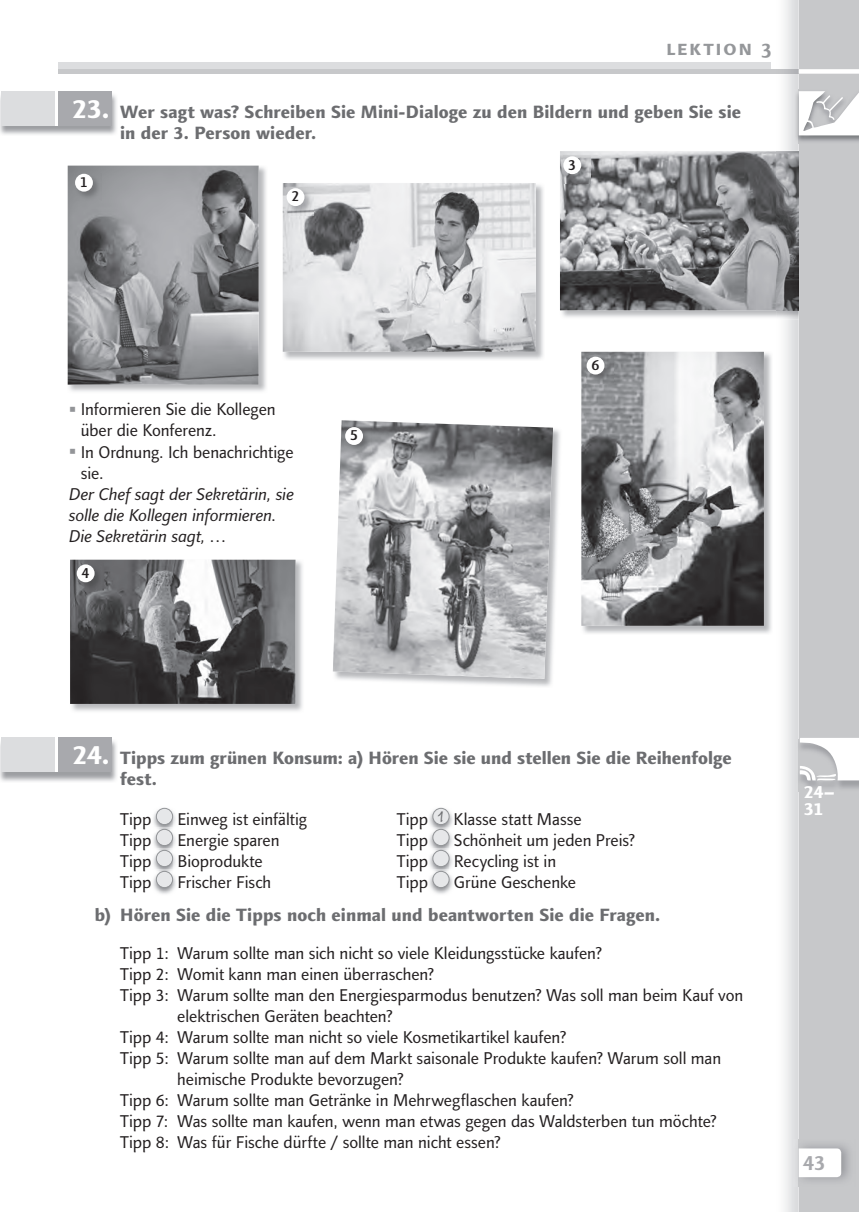
<style>
.page{position:relative;width:859px;height:1212px;background:#fff}
.page>*{position:absolute;margin:0;border:0;box-sizing:border-box;transform-origin:0 0}
.t1{font:700 21px "Finnegan SC";letter-spacing:.1em;color:#95979a}
.t2{font:700 21px "Finnegan";color:#a8a9ad}
.t3{font:18px/21px "Finnegan Extra Bolduj";letter-spacing:.005em;color:#6c6d70}
.t4{font:18px/16.5px "Finnegan Extra Bolduj";color:#fff}
.t5{font:17.25px/21px "Finnegan";letter-spacing:-.005em;color:#231f20}
.t6{font:italic 17.25px/21px "Finnegan";letter-spacing:-.005em;color:#231f20}
.t7{font:500 15px "Finnegan";color:#231f20}
.s1{font-size:27px;color:#fff}
.s2{color:#939598}
</style>
<div class="page">
<div style="left:59px;top:63px;width:712px;height:6px;background:#dcdddf"></div>
<div style="left:59px;top:69px;width:800px;height:5px;background:#c7c8ca"></div>
<img style="left:0;top:94px;width:117px;height:41px">
<div style="left:1px;top:91px;width:111px;height:34px;background:linear-gradient(to bottom,#fff,#fff)"></div>
<div style="left:59px;top:91px;width:53px;height:34px;background:#a8a9ad"></div>
<div style="left:1px;top:91px;width:54px;height:34px;background:#dcdddf"></div>
<img style="left:0;top:741px;width:117px;height:41px">
<div style="left:1px;top:737px;width:111px;height:34px;background:linear-gradient(to bottom,#fff,#fff)"></div>
<div style="left:59px;top:737px;width:53px;height:34px;background:#a8a9ad"></div>
<div style="left:1px;top:737px;width:54px;height:34px;background:#dcdddf"></div>
<img style="left:560px;top:310px;width:216px;height:7px">
<img style="left:560px;top:151px;width:216px;height:159px">
<img style="left:776px;top:0;width:22px;height:1211px">
<img style="left:776px;top:69px;width:22px;height:5px">
<div style="left:798px;top:0;width:61px;height:1211px;background:#c7c8ca"></div>
<div style="left:798px;top:69px;width:61px;height:5px;background:#fff"></div>
<img style="left:793px;top:1138px;width:57px;height:48px">
<svg style="left:798px;top:1148px;width:43px;height:28px"></svg>
<img style="left:153px;top:809px;width:20px;height:18px">
<img style="left:173px;top:813px;width:3px;height:13px">
<div style="left:156px;top:808px;width:17px;height:16px;background:#e6e7e9;border-radius:50%"></div>
<div style="left:156px;top:807px;width:17px;height:17px;border:1px solid #939598;border-radius:50%"></div>
<img style="left:153px;top:833px;width:20px;height:15px">
<img style="left:157px;top:827px;width:15px;height:5px">
<img style="left:173px;top:834px;width:3px;height:13px">
<div style="left:156px;top:829px;width:17px;height:16px;background:#e6e7e9;border-radius:50%"></div>
<div style="left:156px;top:828px;width:17px;height:17px;border:1px solid #939598;border-radius:50%"></div>
<img style="left:153px;top:854px;width:20px;height:15px">
<img style="left:157px;top:848px;width:15px;height:5px">
<img style="left:173px;top:855px;width:3px;height:13px">
<div style="left:156px;top:850px;width:17px;height:16px;background:#e6e7e9;border-radius:50%"></div>
<div style="left:156px;top:849px;width:17px;height:17px;border:1px solid #939598;border-radius:50%"></div>
<img style="left:153px;top:875px;width:23px;height:19px">
<img style="left:157px;top:869px;width:15px;height:5px">
<div style="left:156px;top:871px;width:17px;height:16px;background:#e6e7e9;border-radius:50%"></div>
<div style="left:156px;top:870px;width:17px;height:17px;border:1px solid #939598;border-radius:50%"></div>
<img style="left:429px;top:809px;width:24px;height:18px">
<div style="left:433px;top:808px;width:16px;height:16px;background:#e6e7e9;border-radius:50%"></div>
<div style="left:432px;top:807px;width:17px;height:17px;border:1px solid #939598;border-radius:50%"></div>
<img style="left:429px;top:832px;width:20px;height:16px">
<img style="left:433px;top:827px;width:16px;height:5px">
<img style="left:449px;top:833px;width:4px;height:15px">
<div style="left:433px;top:829px;width:16px;height:16px;background:#e6e7e9;border-radius:50%"></div>
<div style="left:432px;top:828px;width:17px;height:17px;border:1px solid #939598;border-radius:50%"></div>
<img style="left:429px;top:853px;width:20px;height:16px">
<img style="left:433px;top:848px;width:16px;height:5px">
<img style="left:449px;top:854px;width:4px;height:15px">
<div style="left:433px;top:850px;width:16px;height:16px;background:#e6e7e9;border-radius:50%"></div>
<div style="left:432px;top:849px;width:17px;height:17px;border:1px solid #939598;border-radius:50%"></div>
<img style="left:429px;top:874px;width:24px;height:20px">
<img style="left:433px;top:869px;width:16px;height:5px">
<div style="left:433px;top:871px;width:16px;height:16px;background:#e6e7e9;border-radius:50%"></div>
<div style="left:432px;top:870px;width:17px;height:17px;border:1px solid #939598;border-radius:50%"></div>
<img style="left:581px;top:351px;width:191px;height:283px">
<img style="left:581px;top:352px;width:183px;height:273px">
<img style="left:282px;top:183px;width:261px;height:177px">
<img style="left:283px;top:183px;width:253px;height:169px">
<img style="left:337px;top:429px;width:223px;height:258px">
<img style="left:333px;top:420px;width:220px;height:258px">
<img style="left:67px;top:165px;width:199px;height:227px">
<img style="left:68px;top:166px;width:191px;height:218px">
<img style="left:70px;top:559px;width:233px;height:152px">
<img style="left:70px;top:559px;width:225px;height:144px">
<img style="left:796px;top:739px;width:63px;height:52px">
<svg style="left:799px;top:738px;width:60px;height:42px"></svg>
<img style="left:75px;top:173px;width:27px;height:28px">
<div style="left:75px;top:174px;width:18px;height:18px;background:#fff;border-radius:50%"></div>
<img style="left:286px;top:188px;width:27px;height:27px">
<div style="left:287px;top:188px;width:17px;height:18px;background:#fff;border-radius:50%"></div>
<img style="left:563px;top:156px;width:27px;height:27px">
<div style="left:563px;top:156px;width:18px;height:18px;background:#fff;border-radius:50%"></div>
<img style="left:77px;top:564px;width:27px;height:27px">
<div style="left:77px;top:564px;width:18px;height:18px;background:#fff;border-radius:50%"></div>
<img style="left:345px;top:426px;width:27px;height:28px">
<div style="left:345px;top:427px;width:18px;height:18px;background:#fff;border-radius:50%"></div>
<img style="left:586px;top:356px;width:27px;height:27px">
<div style="left:586px;top:356px;width:18px;height:18px;background:#fff;border-radius:50%"></div>
<img style="left:794px;top:89px;width:65px;height:54px">
<svg style="left:798px;top:91px;width:61px;height:44px"></svg>
<p class="t1" style="left:666px;top:36px;width:106px">lektion 3</p>
<p class="t3" style="left:120px;top:102px;width:622px;text-indent:-48px"><span class="s1">23.</span> Wer sagt was? Schreiben Sie Mini-Dialoge zu den Bildern und geben Sie sie in der 3. Person wieder.</p>
<p class="t7" style="left:80px;top:173px;width:10px">1</p>
<p class="t7" style="left:291px;top:187px;width:10px">2</p>
<p class="t5" style="left:81px;top:399px;width:196px;text-indent:-12px"><span class="s2">○</span> Informieren Sie die Kollegen über die Konferenz.</p>
<p class="t5" style="left:81px;top:441px;width:214px;text-indent:-12px"><span class="s2">○</span> In Ordnung. Ich benachrichtige sie.</p>
<p class="t6" style="left:69px;top:483px;width:226px">Der Chef sagt der Sekretärin, sie solle die Kollegen informieren.<br>Die Sekretärin sagt, …</p>
<p class="t7" style="left:82px;top:563px;width:10px">4</p>
<p class="t7" style="left:350px;top:426px;width:10px">5</p>
<p class="t7" style="left:568px;top:155px;width:10px">3</p>
<p class="t7" style="left:591px;top:356px;width:10px">6</p>
<p class="t3" style="left:120px;top:747px;width:613px;text-indent:-48px"><span class="s1">24.</span> Tipps zum grünen Konsum: a) Hören Sie sie und stellen Sie die Reihenfolge fest.</p>
<p class="t5" style="left:120px;top:808px;width:33px">Tipp</p>
<p class="t5" style="left:177px;top:808px;width:131px">Einweg ist einfältig</p>
<p class="t5" style="left:120px;top:829px;width:33px">Tipp</p>
<p class="t5" style="left:177px;top:829px;width:104px">Energie sparen</p>
<p class="t5" style="left:120px;top:850px;width:33px">Tipp</p>
<p class="t5" style="left:177px;top:850px;width:87px">Bioprodukte</p>
<p class="t5" style="left:120px;top:871px;width:33px">Tipp</p>
<p class="t5" style="left:177px;top:871px;width:95px">Frischer Fisch</p>
<p class="t5" style="left:397px;top:808px;width:187px">Tipp <sup>1</sup> Klasse statt Masse<br>Tipp</p>
<p class="t5" style="left:454px;top:829px;width:182px">Schönheit um jeden Preis?</p>
<p class="t5" style="left:397px;top:850px;width:33px">Tipp</p>
<p class="t5" style="left:454px;top:850px;width:104px">Recycling ist in</p>
<p class="t5" style="left:397px;top:871px;width:33px">Tipp</p>
<p class="t5" style="left:454px;top:871px;width:124px">Grüne Geschenke</p>
<p class="t3" style="left:95px;top:904px;width:567px">b) Hören Sie die Tipps noch einmal und beantworten Sie die Fragen.</p>
<p class="t5" style="left:120px;top:942px;width:483px">Tipp 1: Warum sollte man sich nicht so viele Kleidungsstücke kaufen?</p>
<p class="t5" style="left:120px;top:963px;width:315px">Tipp 2: Womit kann man einen überraschen?</p>
<p class="t5" style="left:120px;top:984px;width:624px">Tipp 3: Warum sollte man den Energiesparmodus benutzen? Was soll man beim Kauf von</p>
<p class="t5" style="left:177px;top:1005px;width:217px">elektrischen Geräten beachten?</p>
<p class="t5" style="left:120px;top:1026px;width:447px">Tipp 4: Warum sollte man nicht so viele Kosmetikartikel kaufen?</p>
<p class="t5" style="left:120px;top:1047px;width:602px">Tipp 5: Warum sollte man auf dem Markt saisonale Produkte kaufen? Warum soll man</p>
<p class="t5" style="left:177px;top:1068px;width:228px">heimische Produkte bevorzugen?</p>
<p class="t5" style="left:120px;top:1089px;width:455px">Tipp 6: Warum sollte man Getränke in Mehrwegflaschen kaufen?</p>
<p class="t5" style="left:120px;top:1110px;width:598px">Tipp 7: Was sollte man kaufen, wenn man etwas gegen das Waldsterben tun möchte?</p>
<p class="t5" style="left:120px;top:1131px;width:382px">Tipp 8: Was für Fische dürfte / sollte man nicht essen?</p>
<p class="t4" style="left:804px;top:784px;width:31px">24–<br>31</p>
<p class="t2" style="left:803px;top:1149px;width:24px">43</p>
</div>
